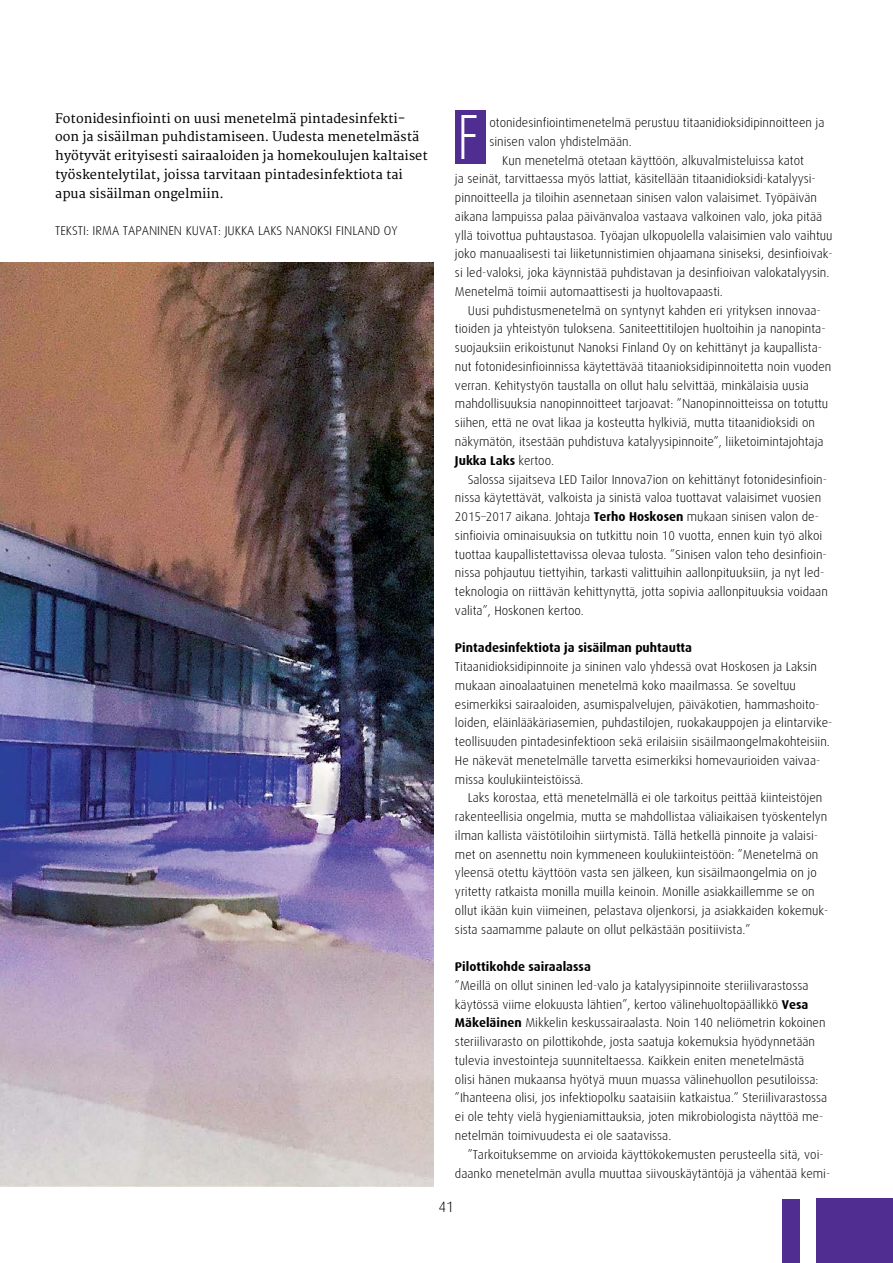
<style>
.page{position:relative;width:893px;height:1263px;background:#fff}
.page>*{position:absolute;margin:0;border:0;box-sizing:border-box;transform-origin:0 0}
.t1{font:300 63.9px "Dax";color:#fff;scale:.78 1}
.t2{font:300 15px "Dax";color:#000}
.t3{font:300 12.75px/18.8px "Dax";color:#000}
.t4{font:12.75px/18.8px "Merriweather";color:#000}
.t5{font:700 12.75px "Dax";color:#000}
.s1{font-weight:300}
.s2{font-weight:700}
</style>
<div class="page">
<div style="left:782px;top:1200px;width:17px;height:63px;background:#502e91"></div>
<div style="left:816px;top:1199px;width:77px;height:64px;background:#502e91"></div>
<img style="left:0;top:263px;width:434px;height:923px">
<div style="left:455px;top:111px;width:30px;height:53px;background:#502e91"></div>
<p class="t4" style="left:55px;top:109px;width:374px">Fotonidesinfiointi on uusi menetelmä pintadesinfekti&shy;oon ja sisäilman puhdistamiseen. Uudesta menetelmästä hyötyvät erityisesti sairaaloiden ja homekoulujen kaltaiset työskentelytilat, joissa tarvitaan pintadesinfektiota tai apua sisäilman ongelmiin.</p>
<p class="t3" style="left:55px;top:221px;width:344px">TEKSTI: IRMA TAPANINEN KUVAT: JUKKA LAKS NANOKSI FINLAND OY</p>
<h1 class="t1" style="left:458px;top:102px;width:29px">F</h1>
<p class="t3" style="left:489px;top:113px;width:337px">otonidesinfiointimenetelmä perustuu titaanidioksidipinnoitteen ja</p>
<p class="t3" style="left:489px;top:132px;width:144px">sinisen valon yhdistelmään.</p>
<p class="t3" style="left:502px;top:151px;width:303px">Kun menetelmä otetaan käyttöön, alkuvalmisteluissa katot</p>
<p class="t3" style="left:455px;top:170px;width:362px">ja seinät, tarvittaessa myös lattiat, käsitellään titaanidioksidi-katalyysi-</p>
<p class="t3" style="left:455px;top:188px;width:364px">pinnoitteella ja tiloihin asennetaan sinisen valon valaisimet. Työpäivän</p>
<p class="t3" style="left:455px;top:207px;width:369px">aikana lampuissa palaa päivänvaloa vastaava valkoinen valo, joka pitää</p>
<p class="t3" style="left:455px;top:226px;width:379px">yllä toivottua puhtaustasoa. Työajan ulkopuolella valaisimien valo vaihtuu</p>
<p class="t3" style="left:455px;top:245px;width:379px">joko manuaalisesti tai liiketunnistimien ohjaamana siniseksi, desinfioivak-</p>
<p class="t3" style="left:455px;top:264px;width:376px">si led-valoksi, joka käynnistää puhdistavan ja desinfioivan valokatalyysin.</p>
<p class="t3" style="left:455px;top:282px;width:269px">Menetelmä toimii automaattisesti ja huoltovapaasti.</p>
<p class="t3" style="left:468px;top:301px;width:355px">Uusi puhdistusmenetelmä on syntynyt kahden eri yrityksen innovaa-</p>
<p class="t3" style="left:455px;top:320px;width:372px">tioiden ja yhteistyön tuloksena. Saniteettitilojen huoltoihin ja nanopinta-</p>
<p class="t3" style="left:455px;top:339px;width:369px">suojauksiin erikoistunut Nanoksi Finland Oy on kehittänyt ja kaupallista-</p>
<p class="t3" style="left:455px;top:357px;width:378px">nut fotonidesinfioinnissa käytettävää titaanioksidipinnoitetta noin vuoden</p>
<p class="t3" style="left:455px;top:376px;width:355px">verran. Kehitystyön taustalla on ollut halu selvittää, minkälaisia uusia</p>
<p class="t3" style="left:455px;top:395px;width:375px">mahdollisuuksia nanopinnoitteet tarjoavat: ”Nanopinnoitteissa on totuttu</p>
<p class="t3" style="left:455px;top:414px;width:361px">siihen, että ne ovat likaa ja kosteutta hylkiviä, mutta titaanidioksidi on</p>
<p class="t3" style="left:455px;top:432px;width:370px">näkymätön, itsestään puhdistuva katalyysipinnoite”, liiketoimintajohtaja</p>
<p class="t5" style="left:455px;top:453px;width:101px">Jukka Laks <span class="s1">kertoo.</span></p>
<p class="t3" style="left:468px;top:470px;width:361px">Salossa sijaitseva LED Tailor Innova7ion on kehittänyt fotonidesinfioin-</p>
<p class="t3" style="left:455px;top:489px;width:368px">nissa käytettävät, valkoista ja sinistä valoa tuottavat valaisimet vuosien</p>
<p class="t3" style="left:455px;top:507px;width:365px">2015–2017 aikana. Johtaja <span class="s2">Terho Hoskosen</span> mukaan sinisen valon de-</p>
<p class="t3" style="left:455px;top:526px;width:369px">sinfioivia ominaisuuksia on tutkittu noin 10 vuotta, ennen kuin työ alkoi</p>
<p class="t3" style="left:455px;top:545px;width:373px">tuottaa kaupallistettavissa olevaa tulosta. ”Sinisen valon teho desinfioin-</p>
<p class="t3" style="left:455px;top:564px;width:371px">nissa pohjautuu tiettyihin, tarkasti valittuihin aallonpituuksiin, ja nyt led-</p>
<p class="t3" style="left:455px;top:582px;width:374px">teknologia on riittävän kehittynyttä, jotta sopivia aallonpituuksia voidaan</p>
<p class="t3" style="left:455px;top:601px;width:130px">valita”, Hoskonen kertoo.</p>
<p class="t5" style="left:455px;top:641px;width:239px">Pintadesinfektiota ja sisäilman puhtautta</p>
<p class="t3" style="left:455px;top:657px;width:379px">Titaanidioksidipinnoite ja sininen valo yhdessä ovat Hoskosen ja Laksin mukaan ainoalaatuinen menetelmä koko maailmassa. Se soveltuu esimerkiksi sairaaloiden, asumispalvelujen, päiväkotien, hammashoito&shy;loiden, eläinlääkäriasemien, puhdastilojen, ruokakauppojen ja elintarvike&shy;teollisuuden pintadesinfektioon sekä erilaisiin sisäilmaongelmakohteisiin.<br>He näkevät menetelmälle tarvetta esimerkiksi homevaurioiden vaivaa&shy;missa koulukiinteistöissä.</p>
<p class="t3" style="left:455px;top:789px;width:375px;text-indent:13px">Laks korostaa, että menetelmällä ei ole tarkoitus peittää kiinteistöjen rakenteellisia ongelmia, mutta se mahdollistaa väliaikaisen työskentelyn ilman kallista väistötiloihin siirtymistä. Tällä hetkellä pinnoite ja valaisi&shy;met on asennettu noin kymmeneen koulukiinteistöön: ”Menetelmä on yleensä otettu käyttöön vasta sen jälkeen, kun sisäilmaongelmia on jo yritetty ratkaista monilla muilla keinoin. Monille asiakkaillemme se on ollut ikään kuin viimeinen, pelastava oljenkorsi, ja asiakkaiden kokemuk&shy;sista saamamme palaute on ollut pelkästään positiivista.”</p>
<p class="t5" style="left:455px;top:959px;width:137px">Pilottikohde sairaalassa</p>
<p class="t3" style="left:455px;top:976px;width:374px">”Meillä on ollut sininen led-valo ja katalyysipinnoite steriilivarastossa käytössä viime elokuusta lähtien”, kertoo välinehuoltopäällikkö <span class="s2">Vesa Mäkeläinen</span> Mikkelin keskussairaalasta. Noin 140 neliömetrin kokoinen steriilivarasto on pilottikohde, josta saatuja kokemuksia hyödynnetään tulevia investointeja suunniteltaessa. Kaikkein eniten menetelmästä olisi hänen mukaansa hyötyä muun muassa välinehuollon pesutiloissa: ”Ihanteena olisi, jos infektiopolku saataisiin katkaistua.” Steriilivarastossa ei ole tehty vielä hygieniamittauksia, joten mikrobiologista näyttöä me&shy;netelmän toimivuudesta ei ole saatavissa.</p>
<p class="t3" style="left:455px;top:1145px;width:377px;text-align:center">”Tarkoituksemme on arvioida käyttökokemusten perusteella sitä, voi&shy;daanko menetelmän avulla muuttaa siivouskäytäntöjä ja vähentää kemi-</p>
<p class="t2" style="left:439px;top:1199px;width:17px">41</p>
</div>
